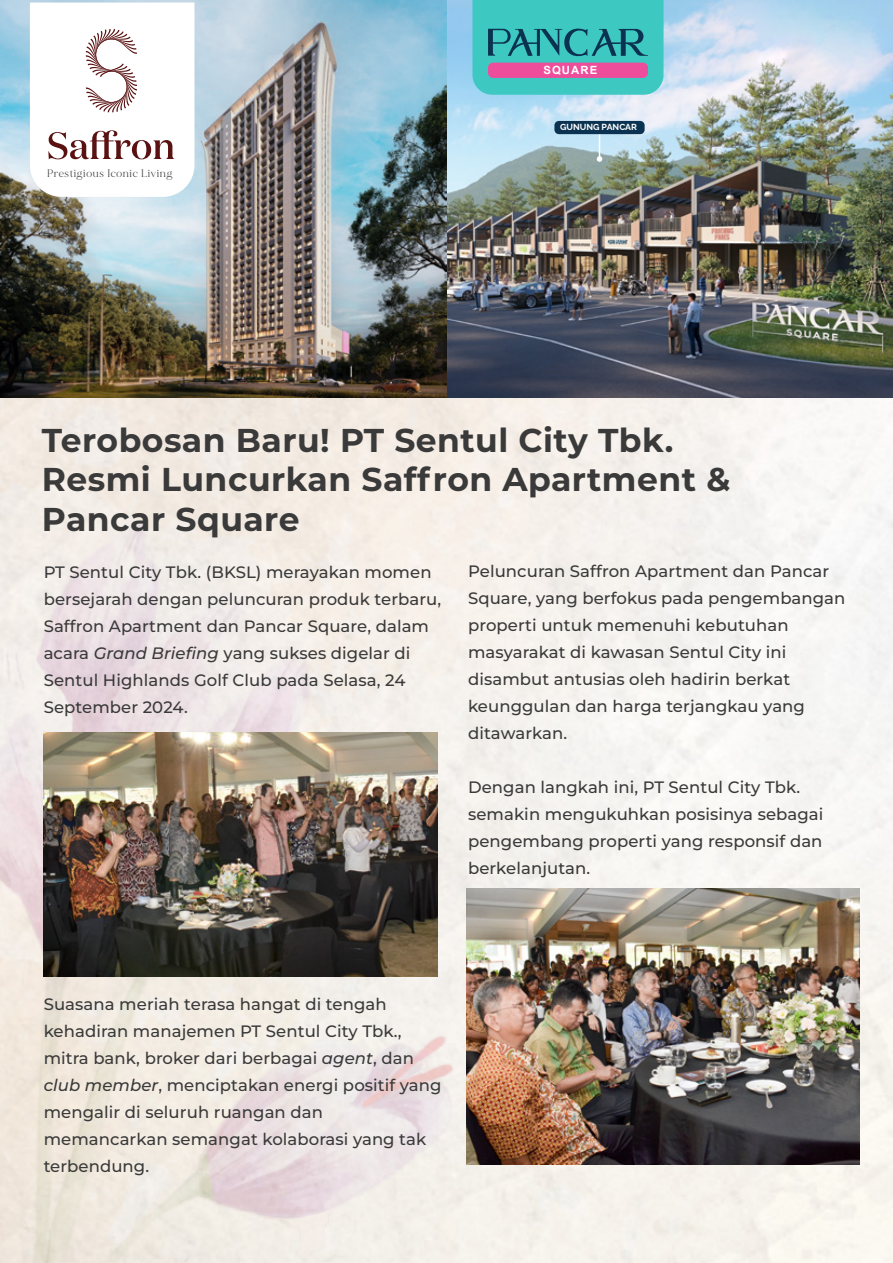
<style>
.page{position:relative;width:893px;height:1263px;background:#fff}
.page>*{position:absolute;margin:0;border:0;box-sizing:border-box;transform-origin:0 0}
.t1{font:700 33px/39.6px "Montserrat";letter-spacing:.015em;color:#3a3a3a}
.t2{font:500 16.5px/27px "Montserrat";letter-spacing:.005em;color:#3a3a3a}
.t3{font:700 11.4px "Arial";letter-spacing:.1em;color:#fff}
.t4{font:10.95px "MADE Mirage";letter-spacing:.05em;color:#3a3a3a}
.t5{font:100 8.85px "Raleway";color:#fff}
.s1{font-weight:100;font-style:italic}
</style>
<div class="page">
<img style="left:0;top:499px;width:508px;height:764px">
<img style="left:0;top:0;width:893px;height:398px">
<img style="left:466px;top:888px;width:394px;height:277px">
<img style="left:44px;top:733px;width:393px;height:243px">
<svg style="left:30px;top:3px;width:164px;height:194px"></svg>
<svg style="left:472px;top:0;width:191px;height:95px;background:#52acb4"></svg>
<hr style="left:599px;top:124px;width:1px;height:35px;background:#fff">
<svg style="left:597px;top:156px;width:5px;height:6px"></svg>
<div style="left:554px;top:121px;width:91px;height:13px;background:#0b3351;border-radius:4px"></div>
<p class="t3" style="left:543px;top:62px;width:56px">SQUARE</p>
<p class="t4" style="left:47px;top:166px;width:127px">Prestigious Iconic Living</p>
<p class="t5" style="left:560px;top:120px;width:78px">GUNUNG PANCAR</p>
<h1 class="t1" style="left:42px;top:418px;width:690px">Terobosan Baru! PT Sentul City Tbk.<br>Resmi Luncurkan Saffron Apartment &amp;<br>Pancar Square</h1>
<p class="t2" style="left:44px;top:558px;width:399px">PT Sentul City Tbk. (BKSL) merayakan momen bersejarah dengan peluncuran produk terbaru, Saffron Apartment dan Pancar Square, dalam acara <span class="s1">Grand Briefing</span> yang sukses digelar di Sentul Highlands Golf Club pada Selasa, 24<br>September 2024.</p>
<p class="t2" style="left:468px;top:558px;width:379px">Peluncuran Saffron Apartment dan Pancar Square, yang berfokus pada pengembangan properti untuk memenuhi kebutuhan masyarakat di kawasan Sentul City ini disambut antusias oleh hadirin berkat keunggulan dan harga terjangkau yang ditawarkan.</p>
<p class="t2" style="left:468px;top:774px;width:357px">Dengan langkah ini, PT Sentul City Tbk. semakin mengukuhkan posisinya sebagai pengembang properti yang responsif dan berkelanjutan.</p>
<p class="t2" style="left:44px;top:990px;width:399px">Suasana meriah terasa hangat di tengah kehadiran manajemen PT Sentul City Tbk., mitra bank, broker dari berbagai <span class="s1">agent</span>, dan <span class="s1">club member</span>, menciptakan energi positif yang mengalir di seluruh ruangan dan memancarkan semangat kolaborasi yang tak terbendung.</p>
</div>
